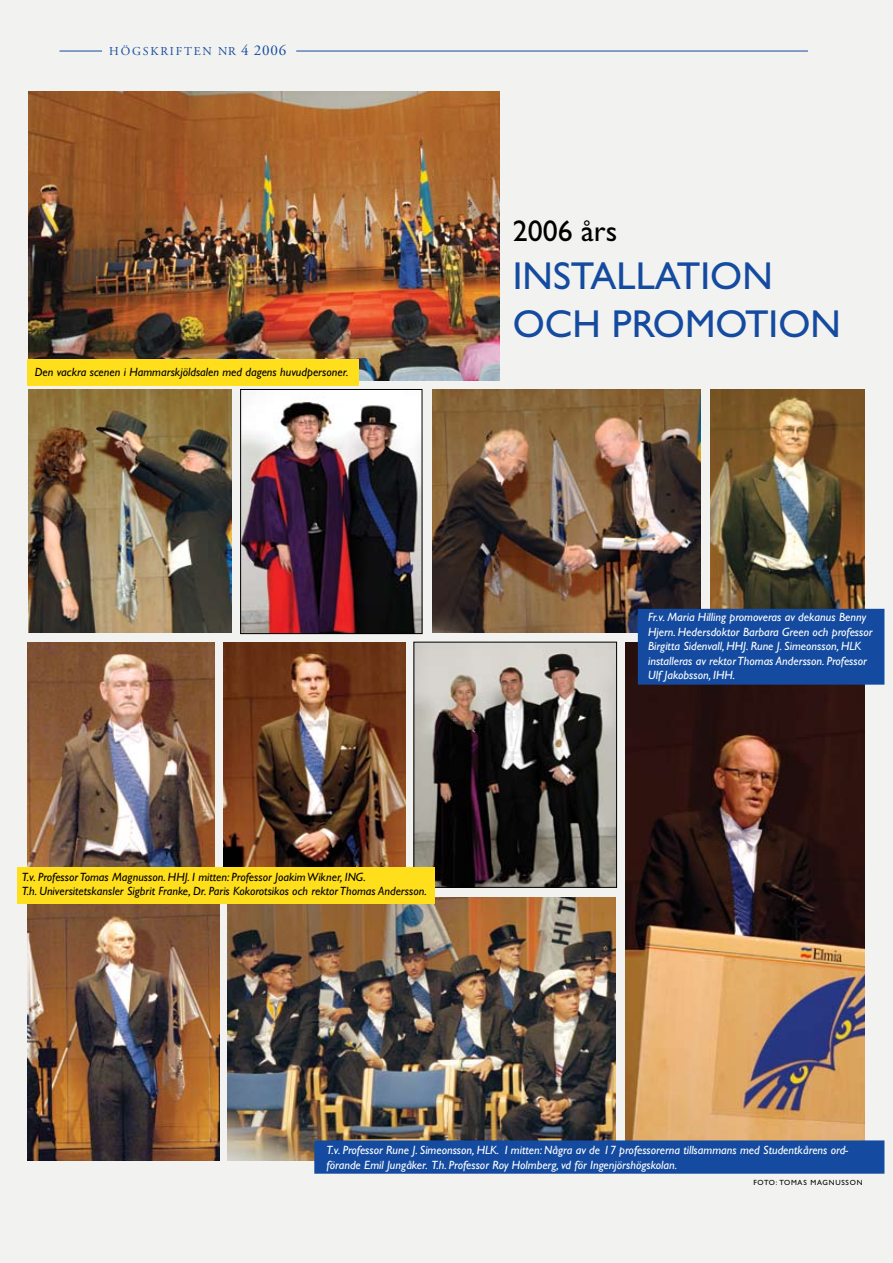
<style>
.page{position:relative;width:893px;height:1263px;background:#f2f2f0}
.page>*{position:absolute;margin:0;border:0;box-sizing:border-box;transform-origin:0 0}
.t1{font:39px/48px "Gill Sans";color:#144ba0}
.t2{font:30px "Gill Sans";color:#000}
.t3{font:italic 12px/14.4px "Gill Sans";color:#fff}
.t4{font:italic 12px/14.4px "Gill Sans";color:#000}
.t5{font:12px "Adobe Garamond";letter-spacing:.15em;color:#144ba0}
.t6{font:7.5px "Gill Sans";letter-spacing:.1em;color:#000}
.s1{font-size:15px}
</style>
<div class="page">
<hr style="left:296px;top:51px;width:512px;height:1px;background:#144ba0">
<hr style="left:60px;top:51px;width:42px;height:1px;background:#144ba0">
<img style="left:625px;top:642px;width:240px;height:498px">
<img style="left:415px;top:644px;width:200px;height:242px">
<div style="left:413px;top:642px;width:204px;height:246px;border:1px solid #000"></div>
<img style="left:242px;top:391px;width:178px;height:241px">
<div style="left:240px;top:389px;width:182px;height:245px;border:1px solid #000"></div>
<img style="left:710px;top:389px;width:155px;height:220px">
<img style="left:224px;top:642px;width:181px;height:225px">
<img style="left:28px;top:904px;width:192px;height:257px">
<img style="left:28px;top:642px;width:187px;height:225px">
<img style="left:29px;top:389px;width:202px;height:244px">
<img style="left:433px;top:389px;width:268px;height:243px">
<img style="left:227px;top:897px;width:389px;height:264px">
<div style="left:315px;top:1141px;width:569px;height:32px;background:#144ba0"></div>
<div style="left:314px;top:1140px;width:570px;height:34px;border:2px solid #144ba0"></div>
<div style="left:639px;top:609px;width:245px;height:75px;background:#144ba0"></div>
<div style="left:638px;top:609px;width:246px;height:76px;border:2px solid #144ba0"></div>
<div style="left:17px;top:867px;width:418px;height:37px;background:#ffdf1b"></div>
<img style="left:29px;top:91px;width:470px;height:290px">
<div style="left:28px;top:359px;width:331px;height:27px;background:#ffdf1b"></div>
<p class="t5" style="left:109px;top:44px;width:178px">HÖGSKRIFTEN NR <span class="s1">4 2006</span></p>
<p class="t4" style="left:35px;top:365px;width:315px">Den vackra scenen i Hammarskjöldsalen med dagens huvudpersoner.</p>
<h2 class="t2" style="left:513px;top:214px;width:106px">2006 ÅRS</h2>
<h1 class="t1" style="left:513px;top:252px;width:330px">INSTALLATION<br>OCH PROMOTION</h1>
<p class="t4" style="left:22px;top:870px;width:406px">T.v. Professor Tomas Magnusson. HHJ. I mitten: Professor Joakim Wikner, ING.<br>T.h. Universitetskansler Sigbrit Franke, Dr. Paris Kokorotsikos och rektor Thomas Andersson.</p>
<p class="t3" style="left:648px;top:610px;width:226px">Fr.v. Maria Hilling promoveras av dekanus Benny Hjern. Hedersdoktor Barbara Green och professor Birgitta Sidenvall, HHJ. Rune J. Simeonsson, HLK installeras av rektor Thomas Andersson. Professor Ulf Jakobsson, IHH.</p>
<p class="t3" style="left:327px;top:1143px;width:523px">T.v. Professor Rune J. Simeonsson, HLK. I mitten: Några av de 17 professorerna tillsammans med Studentkårens ord&shy;förande Emil Jungåker. T.h. Professor Roy Holmberg, vd för Ingenjörshögskolan.</p>
<p class="t6" style="left:753px;top:1178px;width:11px">FOTO</p>
<p class="t6" style="left:776px;top:1178px;width:42px">: TOMAS MAGNUSSON</p>
</div>
